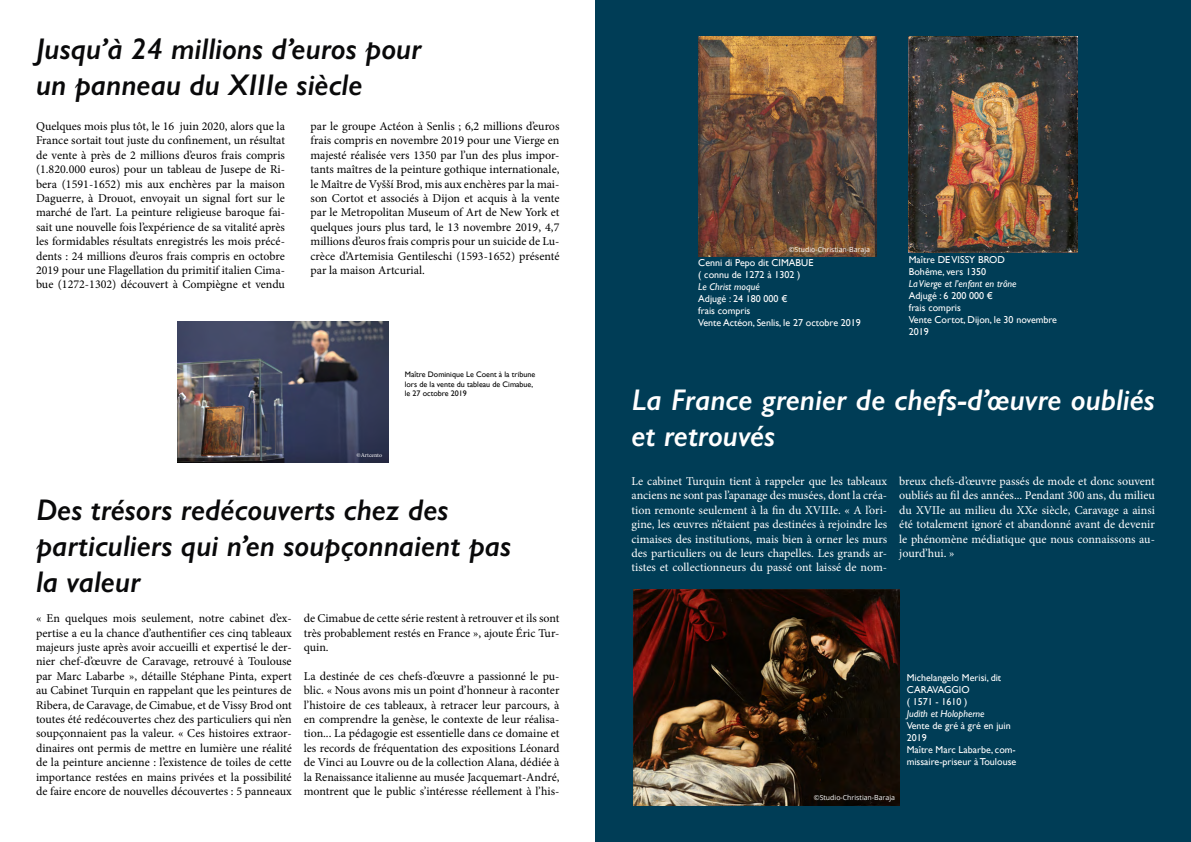
<style>
.page{position:relative;width:1191px;height:842px;background:#fff}
.page>*{position:absolute;margin:0;border:0;box-sizing:border-box;transform-origin:0 0}
.t1{font:italic 600 30px/36px "Gill Sans";color:#09090a}
.t2{font:italic 600 30px/36px "Gill Sans";color:#fff}
.t3{font:12px/14.4px "Minion Pro";color:#000;text-align:justify}
.t4{font:12px/14.4px "Minion Pro";letter-spacing:-.005em;color:#fff;text-align:justify}
.t5{font:10px/12px "Gill Sans";color:#fff}
.t6{font:italic 10px "Gill Sans";color:#fff}
.t7{font:8px/9.6px "Gill Sans";color:#000}
.t8{font:7px "Open Sans";color:#fff}
.t9{font:6px "Minion Pro";letter-spacing:-.005em;color:#fff}
</style>
<div class="page">
<div style="left:595px;top:0;width:596px;height:842px;background:#003d56"></div>
<img style="left:177px;top:321px;width:211px;height:141px">
<img style="left:909px;top:36px;width:168px;height:217px">
<img style="left:698px;top:36px;width:179px;height:220px">
<img style="left:633px;top:590px;width:266px;height:215px">
<h1 class="t1" style="left:36px;top:30px;width:387px">Jusqu’à 24 millions d’euros pour un panneau du XIIIe siècle</h1>
<p class="t3" style="left:36px;top:119px;width:250px">Quelques mois plus tôt, le 16 juin 2020, alors que la France sortait tout juste du confinement, un résultat de vente à près de 2 millions d’euros frais compris (1.820.000 euros) pour un tableau de Jusepe de Ri&shy;bera (1591-1652) mis aux enchères par la maison Daguerre, à Drouot, envoyait un signal fort sur le marché de l’art. La peinture religieuse baroque fai&shy;sait une nouvelle fois l’expérience de sa vitalité après les formidables résultats enregistrés les mois précé&shy;dents : 24 millions d’euros frais compris en octobre 2019 pour une Flagellation du primitif italien Cima&shy;bue (1272-1302) découvert à Compiègne et vendu</p>
<p class="t3" style="left:310px;top:119px;width:250px">par le groupe Actéon à Senlis ; 6,2 millions d’euros frais compris en novembre 2019 pour une Vierge en majesté réalisée vers 1350 par l’un des plus impor&shy;tants maîtres de la peinture gothique internationale, le Maître de Vyšší Brod, mis aux enchères par la mai&shy;son Cortot et associés à Dijon et acquis à la vente par le Metropolitan Museum of Art de New York et quelques jours plus tard, le 13 novembre 2019, 4,7 millions d’euros frais compris pour un suicide de Lu&shy;crèce d’Artemisia Gentileschi (1593-1652) présenté par la maison Artcurial.</p>
<p class="t9" style="left:356px;top:451px;width:27px">©Artcento</p>
<p class="t7" style="left:405px;top:369px;width:132px">Maître Dominique Le Coent à la tribune lors de la vente du tableau de Cimabue, le 27 octobre 2019</p>
<h1 class="t1" style="left:36px;top:492px;width:477px">Des trésors redécouverts chez des particuliers qui n’en soupçonnaient pas la valeur</h1>
<p class="t3" style="left:36px;top:611px;width:257px">« En quelques mois seulement, notre cabinet d’ex&shy;pertise a eu la chance d’authentifier ces cinq tableaux majeurs juste après avoir accueilli et expertisé le der&shy;nier chef-d’œuvre de Caravage, retrouvé à Toulouse par Marc Labarbe », détaille Stéphane Pinta, expert au Cabinet Turquin en rappelant que les peintures de Ribera, de Caravage, de Cimabue, et de Vissy Brod ont toutes été redécouvertes chez des particuliers qui n’en soupçonnaient pas la valeur. « Ces histoires extraor&shy;dinaires ont permis de mettre en lumière une réalité de la peinture ancienne : l’existence de toiles de cette importance restées en mains privées et la possibilité de faire encore de nouvelles découvertes : 5 panneaux</p>
<p class="t3" style="left:304px;top:611px;width:257px">de Cimabue de cette série restent à retrouver et ils sont très probablement restés en France », ajoute Éric Tur&shy;quin.</p>
<p class="t3" style="left:304px;top:669px;width:257px">La destinée de ces chefs-d’œuvre a passionné le pu&shy;blic. « Nous avons mis un point d’honneur à raconter l’histoire de ces tableaux, à retracer leur parcours, à en comprendre la genèse, le contexte de leur réalisa&shy;tion... La pédagogie est essentielle dans ce domaine et les records de fréquentation des expositions Léonard de Vinci au Louvre ou de la collection Alana, dédiée à la Renaissance italienne au musée Jacquemart-André, montrent que le public s’intéresse réellement à l’his-</p>
<p class="t8" style="left:789px;top:244px;width:83px">©Studio-Christian-Baraja</p>
<p class="t5" style="left:698px;top:257px;width:117px">Cenni di Pepo dit CIMABUE ( connu de 1272 à 1302 )</p>
<p class="t6" style="left:698px;top:281px;width:63px">Le Christ moqué</p>
<p class="t5" style="left:698px;top:293px;width:164px">Adjugé : 24 180 000 €<br>frais compris<br>Vente Actéon, Senlis, le 27 octobre 2019</p>
<p class="t5" style="left:909px;top:254px;width:98px">Maître DE VISSY BROD<br>Bohême, vers 1350</p>
<p class="t6" style="left:909px;top:278px;width:109px">La Vierge et l’enfant en trône</p>
<p class="t5" style="left:909px;top:290px;width:150px">Adjugé : 6 200 000 €<br>frais compris<br>Vente Cortot, Dijon, le 30 novembre<br>2019</p>
<h1 class="t2" style="left:631px;top:382px;width:525px">La France grenier de chefs-d’œuvre oubliés et retrouvés</h1>
<p class="t4" style="left:631px;top:474px;width:257px">Le cabinet Turquin tient à rappeler que les tableaux anciens ne sont pas l’apanage des musées, dont la créa&shy;tion remonte seulement à la fin du XVIIIe. « A l’ori&shy;gine, les œuvres n’étaient pas destinées à rejoindre les cimaises des institutions, mais bien à orner les murs des particuliers ou de leurs chapelles. Les grands ar&shy;tistes et collectionneurs du passé ont laissé de nom-</p>
<p class="t4" style="left:899px;top:474px;width:257px">breux chefs-d’œuvre passés de mode et donc souvent oubliés au fil des années... Pendant 300 ans, du milieu du XVIIe au milieu du XXe siècle, Caravage a ainsi été totalement ignoré et abandonné avant de devenir le phénomène médiatique que nous connaissons au&shy;jourd’hui. »</p>
<p class="t8" style="left:814px;top:792px;width:83px">©Studio-Christian-Baraja</p>
<p class="t5" style="left:906px;top:672px;width:96px">Michelangelo Merisi, dit<br>CARAVAGGIO<br>( 1571 - 1610 )</p>
<p class="t6" style="left:906px;top:708px;width:79px">Judith et Holopherne</p>
<p class="t5" style="left:906px;top:720px;width:111px">Vente de gré à gré en juin<br>2019<br>Maître Marc Labarbe, com&shy;missaire-priseur à Toulouse</p>
</div>
